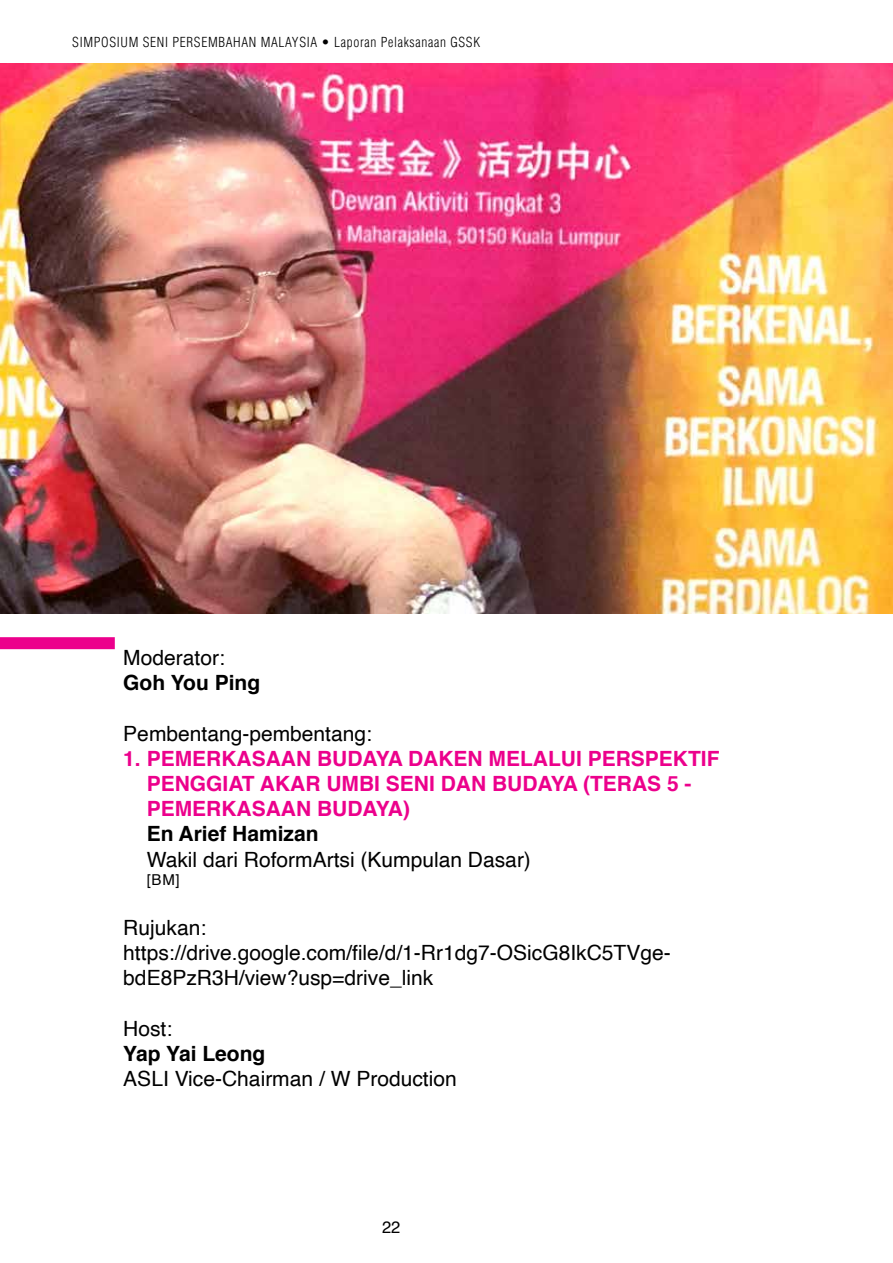
<style>
.page{position:relative;width:893px;height:1263px;background:#fff}
.page>*{position:absolute;margin:0;border:0;box-sizing:border-box;transform-origin:0 0}
.t1{font:21px/25.2px "Helvetica";color:#000}
.t2{font:700 21px/25.2px "Helvetica";color:#ec008c}
.t3{font:700 21px "Helvetica";color:#000}
.t4{font:16.5px "Helvetica";color:#000}
.t5{font:15px "Helvetica";color:#000}
.t6{font:300 condensed 13.5px "Helvetica";letter-spacing:.05em;color:#000}
</style>
<div class="page">
<img style="left:0;top:64px;width:893px;height:550px">
<div style="left:0;top:637px;width:115px;height:12px;background:#ec008c"></div>
<p class="t6" style="left:72px;top:34px;width:409px">SIMPOSIUM SENI PERSEMBAHAN MALAYSIA • Laporan Pelaksanaan GSSK</p>
<p class="t1" style="left:123px;top:646px;width:103px">Moderator:</p>
<p class="t3" style="left:123px;top:666px;width:138px">Goh You Ping</p>
<p class="t1" style="left:123px;top:721px;width:250px">Pembentang-pembentang:</p>
<p class="t2" style="left:147px;top:746px;width:574px;text-indent:-23px">1. PEMERKASAAN BUDAYA DAKEN MELALUI PERSPEKTIF<br>PENGGIAT AKAR UMBI SENI DAN BUDAYA (TERAS 5 -<br>PEMERKASAAN BUDAYA)</p>
<p class="t3" style="left:147px;top:817px;width:173px">En Arief Hamizan</p>
<p class="t1" style="left:147px;top:847px;width:386px">Wakil dari RoformArtsi (Kumpulan Dasar)</p>
<p class="t5" style="left:147px;top:868px;width:35px">[BM]</p>
<p class="t1" style="left:123px;top:916px;width:549px">Rujukan: https://drive.google.com/file/d/1-Rr1dg7-OSicG8IkC5TVge&shy;bdE8PzR3H/view?usp=drive_link</p>
<p class="t1" style="left:123px;top:1016px;width:51px">Host:</p>
<p class="t3" style="left:123px;top:1037px;width:144px">Yap Yai Leong</p>
<p class="t1" style="left:123px;top:1067px;width:335px">ASLI Vice-Chairman / W Production</p>
<p class="t4" style="left:382px;top:1214px;width:20px">22</p>
</div>
